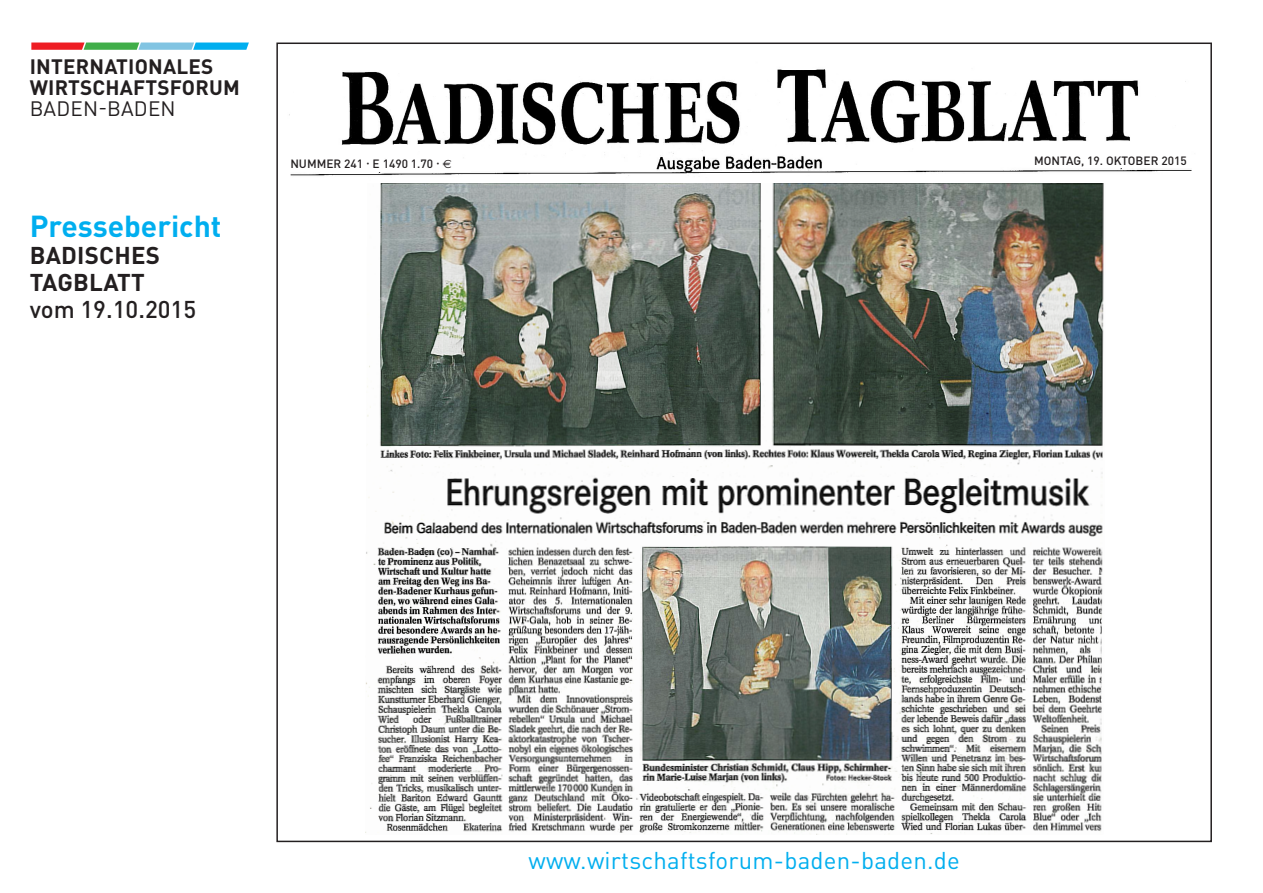
<style>
.page{position:relative;width:1263px;height:893px;background:#fff}
.page>*{position:absolute;margin:0;border:0;box-sizing:border-box;transform-origin:0 0}
.t1{font:700 30px "DINOT";color:#00aeef}
.t2{font:24px "DINOT";letter-spacing:.01em;color:#00aeef}
.t3{font:700 24px/27px "DINOT";letter-spacing:.01em;color:#231f20}
.t4{font:500 24px "DINOT";color:#231f20}
.t5{font:700 20.7px/20.7px "DINOT";letter-spacing:.01em;color:#231f20}
.t6{font:20.7px "DINOT";letter-spacing:.01em;color:#231f20}
.t7{font:500 11.85px "DINOT";color:#231f20}
.s1{font-family:"Euro Sans";font-weight:400}
</style>
<div class="page">
<svg style="left:31px;top:43px;width:218px;height:7px;background:#739696"></svg>
<img style="left:365px;top:183px;width:739px;height:652px">
<img style="left:289px;top:69px;width:903px;height:107px">
<div style="left:1034px;top:156px;width:169px;height:12px;background:#fff"></div>
<div style="left:290px;top:159px;width:180px;height:12px;background:#fff"></div>
<h3 class="t5" style="left:30px;top:56px;width:212px">INTERNATIONALES<br>WIRTSCHAFTSFORUM</h3>
<h3 class="t6" style="left:30px;top:95px;width:147px">BADEN-BADEN</h3>
<h1 class="t1" style="left:30px;top:206px;width:193px">Pressebericht</h1>
<h2 class="t3" style="left:30px;top:241px;width:132px">BADISCHES<br>TAGBLATT</h2>
<h2 class="t4" style="left:30px;top:294px;width:168px">vom 19.10.2015</h2>
<p class="t7" style="left:290px;top:157px;width:74px">NUMMER 241</p>
<p class="t7" style="left:1034px;top:153px;width:154px">MONTAG, 19. OKTOBER 2015</p>
<p class="t7" style="left:373px;top:157px;width:80px">E 1490 1.70 <span class="s1">€</span></p>
<h2 class="t2" style="left:528px;top:845px;width:433px">www.wirtschaftsforum-baden-baden.de</h2>
</div>
